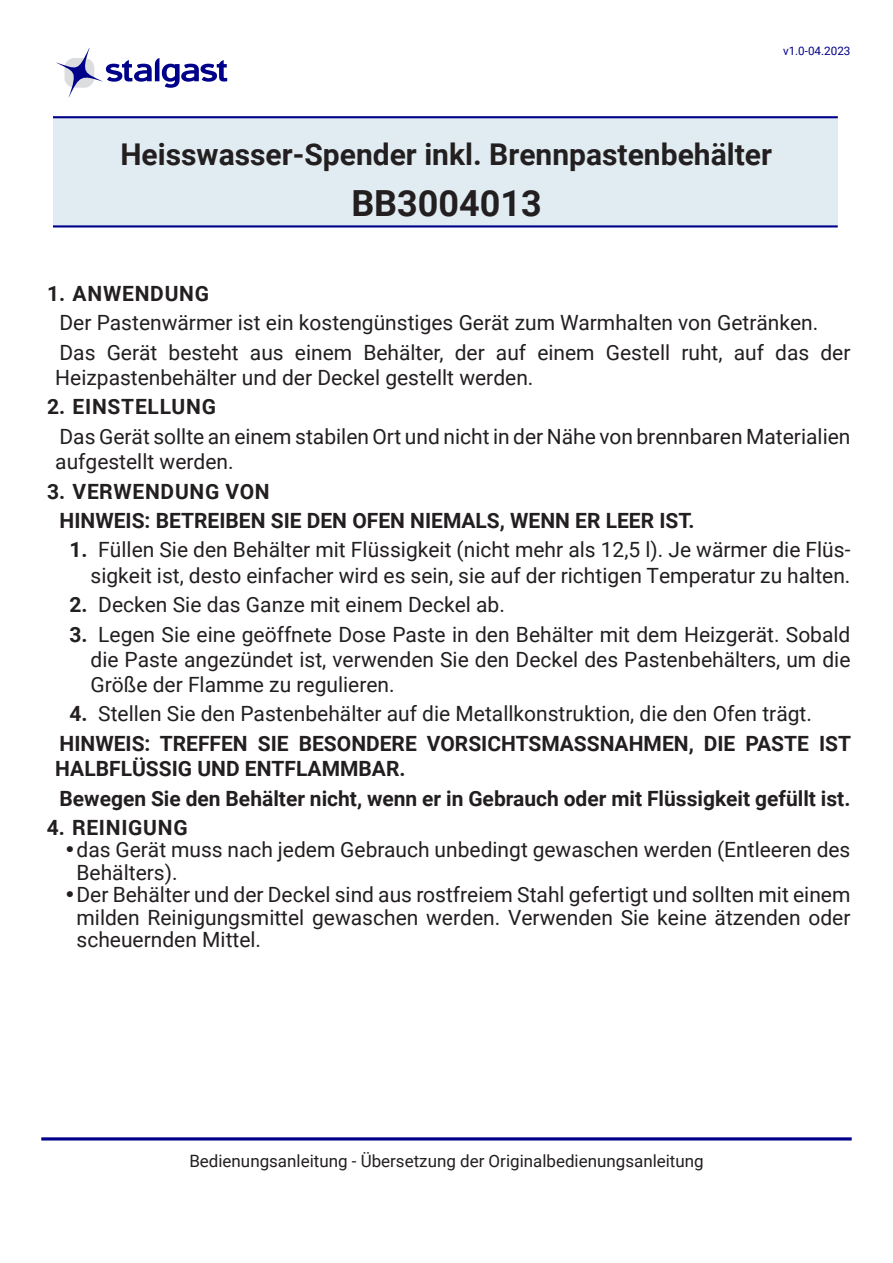
<style>
.page{position:relative;width:893px;height:1263px;background:#fff}
.page>*{position:absolute;margin:0;border:0;box-sizing:border-box;transform-origin:0 0}
.t1{font:700 36px "Roboto";color:#231f20}
.t2{font:700 30px "Roboto";color:#231f20}
.Tekst_podstawowy{font:21px/25.2px "Roboto";color:#231f20}
.Tekst_podstawowy_bol{font:700 21px/25.2px "Roboto";color:#231f20}
.Tekst_podstawowy_bol-2{font:700 21px "Roboto";letter-spacing:.035em;color:#231f20}
.Tekst_podstawowy-2{font:700 21px "Roboto";color:#231f20}
.t3{font:16.95px "Roboto";color:#231f20}
.t4{font:11.7px "Roboto";color:#00018a}
.s1{font-weight:700}
.s2{font-family:"Humanst 521 EU";font-weight:700}
</style>
<div class="page">
<div style="left:53px;top:118px;width:785px;height:109px;background:#e0ecf1"></div>
<hr style="left:41px;top:1137px;width:811px;height:3px;background:#00018a">
<hr style="left:53px;top:116px;width:785px;height:2px;background:#00018a">
<hr style="left:53px;top:225px;width:785px;height:2px;background:#00018a">
<svg style="left:56px;top:48px;width:172px;height:50px"></svg>
<p class="t4" style="left:783px;top:42px;width:69px">v1.0-04.2023</p>
<p class="t2" style="left:120px;top:134px;width:653px">Heisswasser-Spender inkl. Brennpastenbehälter</p>
<p class="t1" style="left:351px;top:178px;width:192px">BB3004013</p>
<p class="Tekst_podstawowy_bol-2" style="left:47px;top:279px;width:163px">1. ANWENDUNG</p>
<p class="Tekst_podstawowy" style="left:60px;top:309px;width:760px">Der Pastenwärmer ist ein kostengünstiges Gerät zum Warmhalten von Getränken.</p>
<p class="Tekst_podstawowy" style="left:55px;top:339px;width:797px">Das Gerät besteht aus einem Behälter, der auf einem Gestell ruht, auf das der<br>Heizpastenbehälter und der Deckel gestellt werden.</p>
<p class="Tekst_podstawowy_bol-2" style="left:47px;top:392px;width:170px">2. EINSTELLUNG</p>
<p class="Tekst_podstawowy" style="left:55px;top:423px;width:797px">Das Gerät sollte an einem stabilen Ort und nicht in der Nähe von brennbaren Materialien aufgestellt werden.</p>
<p class="Tekst_podstawowy_bol-2" style="left:47px;top:476px;width:224px">3. VERWENDUNG VON</p>
<p class="Tekst_podstawowy-2" style="left:60px;top:506px;width:637px">HINWEIS: BETREIBEN SIE DEN OFEN NIEMALS, WENN ER LEER IST.</p>
<p class="Tekst_podstawowy" style="left:69px;top:537px;width:782px;text-align:right"><span class="s1">1.</span> Füllen Sie den Behälter mit Flüssigkeit (nicht mehr als 12,5 l). Je wärmer die Flüs&shy;sigkeit ist, desto einfacher wird es sein, sie auf der richtigen Temperatur zu halten.</p>
<p class="Tekst_podstawowy" style="left:69px;top:591px;width:437px"><span class="s1">2.</span> Decken Sie das Ganze mit einem Deckel ab.</p>
<p class="Tekst_podstawowy" style="left:91px;top:621px;width:761px;text-align:justify;text-indent:-21px"><span class="s1">3.</span> Legen Sie eine geöffnete Dose Paste in den Behälter mit dem Heizgerät. Sobald die Paste angezündet ist, verwenden Sie den Deckel des Pastenbehälters, um die Größe der Flamme zu regulieren.</p>
<p class="Tekst_podstawowy" style="left:69px;top:700px;width:744px"><span class="s1">4.</span> Stellen Sie den Pastenbehälter auf die Metallkonstruktion, die den Ofen trägt.</p>
<p class="Tekst_podstawowy_bol" style="left:55px;top:730px;width:797px">HINWEIS: TREFFEN SIE BESONDERE VORSICHTSMASSNAHMEN, DIE PASTE IST<br>HALBFLÜSSIG UND ENTFLAMMBAR.</p>
<p class="Tekst_podstawowy_bol" style="left:60px;top:785px;width:792px">Bewegen Sie den Behälter nicht, wenn er in Gebrauch oder mit Flüssigkeit gefüllt ist.</p>
<p class="Tekst_podstawowy_bol-2" style="left:47px;top:813px;width:142px">4. REINIGUNG</p>
<p class="Tekst_podstawowy" style="left:77px;top:838px;width:775px;line-height:22.5px;text-indent:-13px"><span class="s2">•</span>das Gerät muss nach jedem Gebrauch unbedingt gewaschen werden (Entleeren des<br>Behälters).</p>
<p class="Tekst_podstawowy" style="left:77px;top:883px;width:775px;line-height:22.5px;text-align:justify;text-indent:-13px"><span class="s2">•</span>Der Behälter und der Deckel sind aus rostfreiem Stahl gefertigt und sollten mit einem milden Reinigungsmittel gewaschen werden. Verwenden Sie keine ätzenden oder scheuernden Mittel.</p>
<p class="t3" style="left:189px;top:1149px;width:516px">Bedienungsanleitung - Übersetzung der Originalbedienungsanleitung</p>
</div>
